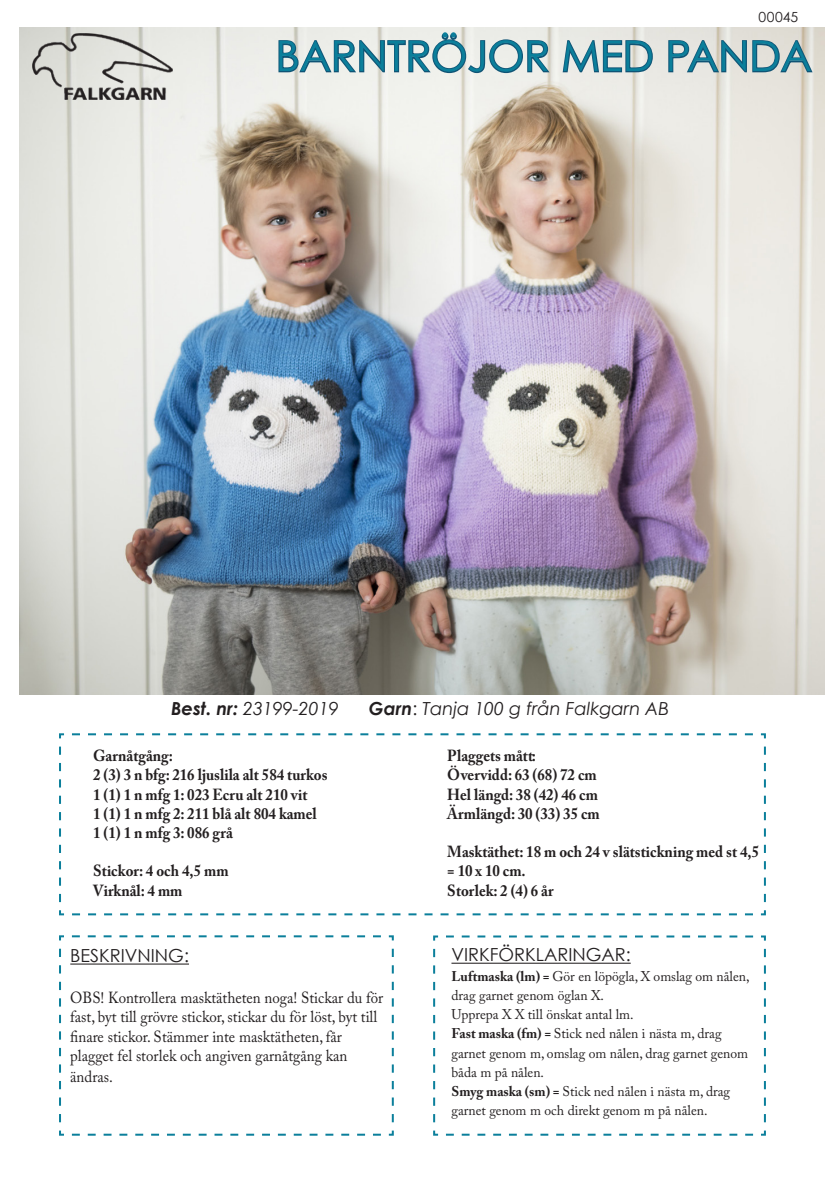
<style>
.page{position:relative;width:840px;height:1191px;background:#fff}
.page>*{position:absolute;margin:0;border:0;box-sizing:border-box;transform-origin:0 0}
.t1{font:42px "Century Gothic";color:#0b7f9b}
.t2{font:italic 18px "Century Gothic";color:#231f20}
.t3{font:18px "Century Gothic";color:#231f20}
.t4{font:700 16px "Adobe Caslon Pro";color:#231f20;scale:.93 1}
.t5{font:16px/19.2px "Adobe Caslon Pro";color:#231f20;scale:.93 1}
.t6{font:14px/19.2px "Adobe Caslon Pro";color:#231f20}
.t7{font:14px "Century Gothic";letter-spacing:.02em;color:#231f20}
.s1{font-weight:700}
.s2{font-style:normal}
</style>
<div class="page">
<img style="left:19px;top:27px;width:805px;height:668px">
<svg style="left:277px;top:31px;width:274px;height:43px"></svg>
<svg style="left:561px;top:39px;width:92px;height:35px"></svg>
<svg style="left:667px;top:38px;width:146px;height:35px"></svg>
<svg style="left:59px;top:733px;width:707px;height:183px"></svg>
<img style="left:32px;top:33px;width:141px;height:68px">
<svg style="left:59px;top:935px;width:335px;height:201px"></svg>
<hr style="left:70px;top:963px;width:119px;height:1px;background:#231f20">
<svg style="left:433px;top:935px;width:333px;height:201px"></svg>
<hr style="left:451px;top:962px;width:179px;height:1px;background:#231f20">
<p class="t7" style="left:758px;top:8px;width:41px">00045</p>
<p class="t1" style="left:275px;top:31px;width:537px">BARNTRÖJOR MED PANDA</p>
<p class="t2" style="left:171px;top:697px;width:169px"><span class="s1">Best. nr:</span> 23199-2019</p>
<p class="t2" style="left:368px;top:697px;width:301px"><span class="s1">Garn</span><span class="s2">:</span> Tanja 100 g från Falkgarn AB</p>
<p class="t4" style="left:93px;top:746px;width:87px">Garnåtgång:</p>
<p class="t4" style="left:93px;top:765px;width:253px">2 (3) 3 n bfg: 216 ljuslila alt 584 turkos</p>
<p class="t4" style="left:93px;top:784px;width:232px">1 (1) 1 n mfg 1: 023 Ecru alt 210 vit</p>
<p class="t4" style="left:93px;top:804px;width:242px">1 (1) 1 n mfg 2: 211 blå alt 804 kamel</p>
<p class="t4" style="left:93px;top:823px;width:152px">1 (1) 1 n mfg 3: 086 grå</p>
<p class="t4" style="left:93px;top:861px;width:147px">Stickor: 4 och 4,5 mm</p>
<p class="t4" style="left:93px;top:880px;width:98px">Virknål: 4 mm</p>
<p class="t3" style="left:70px;top:944px;width:120px">BESKRIVNING:</p>
<p class="t5" style="left:70px;top:988px;width:338px">OBS! Kontrollera masktätheten noga! Stickar du för fast, byt till grövre stickor, stickar du för löst, byt till finare stickor. Stämmer inte masktätheten, får</p>
<p class="t5" style="left:70px;top:1044px;width:299px;line-height:21.6px">plagget fel storlek och angiven garnåtgång kan ändras.</p>
<p class="t4" style="left:447px;top:746px;width:97px">Plaggets mått:</p>
<p class="t4" style="left:447px;top:765px;width:162px">Övervidd: 63 (68) 72 cm</p>
<p class="t4" style="left:447px;top:784px;width:163px">Hel längd: 38 (42) 46 cm</p>
<p class="t4" style="left:447px;top:804px;width:165px">Ärmlängd: 30 (33) 35 cm</p>
<p class="t4" style="left:447px;top:842px;width:336px">Masktäthet: 18 m och 24 v slätstickning med st 4,5</p>
<p class="t4" style="left:447px;top:861px;width:86px">= 10 x 10 cm.</p>
<p class="t4" style="left:447px;top:880px;width:116px">Storlek: 2 (4) 6 år</p>
<p class="t3" style="left:451px;top:944px;width:181px">VIRKFÖRKLARINGAR:</p>
<p class="t6" style="left:451px;top:966px;width:299px"><span class="s1">Luftmaska (lm) =</span> Gör en löpögla, X omslag om nålen,</p>
<p class="t6" style="left:451px;top:985px;width:154px">drag garnet genom öglan X.</p>
<p class="t6" style="left:451px;top:1004px;width:183px">Upprepa X X till önskat antal lm.</p>
<p class="t6" style="left:451px;top:1023px;width:298px"><span class="s1">Fast maska (fm) =</span> Stick ned nålen i nästa m, drag garnet genom m, omslag om nålen, drag garnet genom båda m på nålen.</p>
<p class="t6" style="left:451px;top:1081px;width:280px"><span class="s1">Smyg maska (sm) =</span> Stick ned nålen i nästa m, drag garnet genom m och direkt genom m på nålen.</p>
</div>
